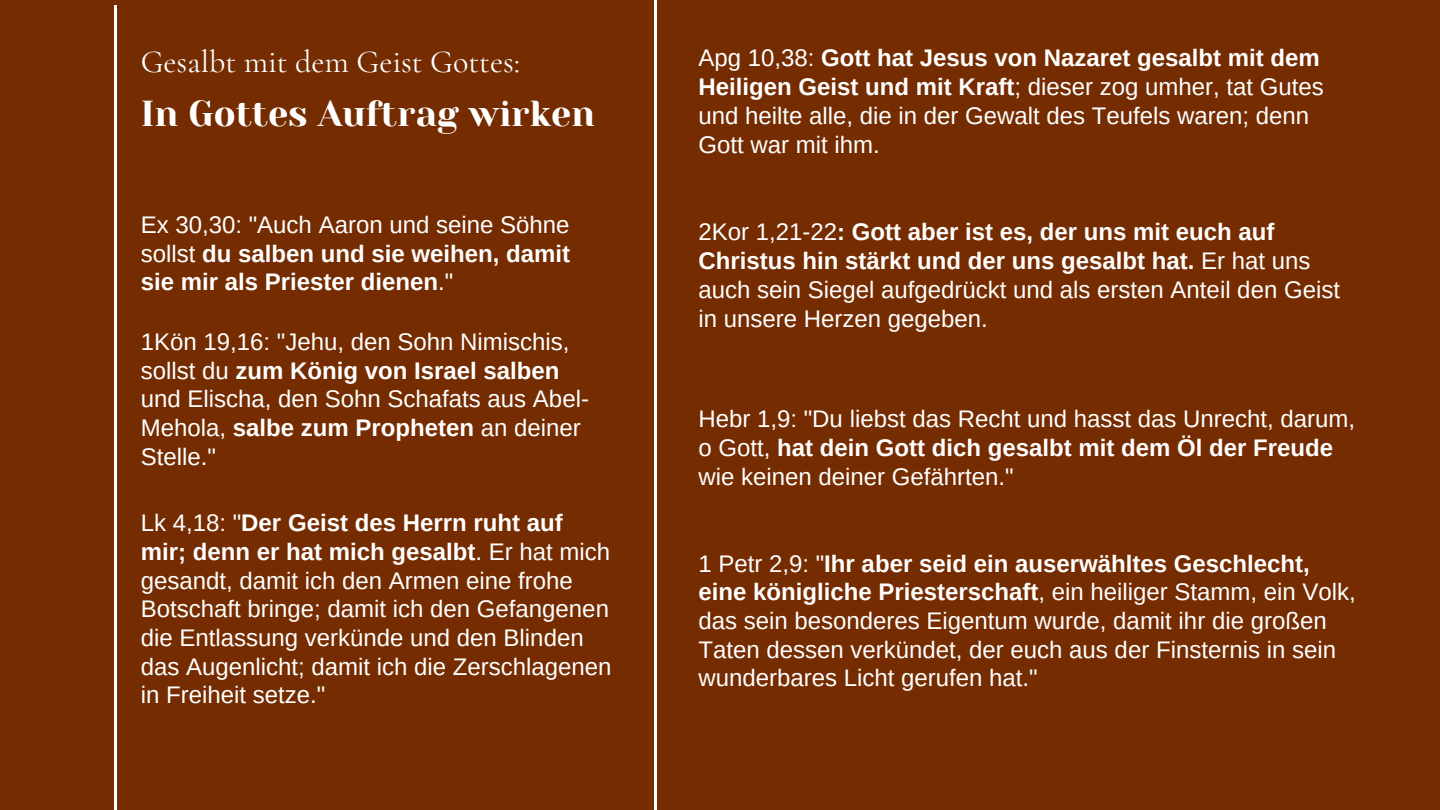
<style>
.page{position:relative;width:1440px;height:810px;background:#742c00}
.page>*{position:absolute;margin:0;border:0;box-sizing:border-box;transform-origin:0 0}
.t1{font:36px "Yeseva One";color:#fff}
.t2{font:32px "Cormorant Garamond";color:#fff}
.t3{font:24px/28.7px "Arimo";color:#fff}
.t4{font:700 24px/28.4px "Arimo";color:#fff;text-align:justify}
.s1{font-weight:700}
.s2{font-weight:400}
</style>
<div class="page">
<hr style="left:115px;top:5px;width:2px;height:805px;background:#fff">
<hr style="left:655px;top:0;width:2px;height:810px;background:#fff">
<h2 class="t2" style="left:141px;top:42px;width:381px">Gesalbt mit dem Geist Gottes:</h2>
<p class="t3" style="left:698px;top:44px;width:627px">Apg 10,38: <span class="s1">Gott hat Jesus von Nazaret gesalbt mit dem Heiligen Geist und mit Kraft</span>; dieser zog umher, tat Gutes und heilte alle, die in der Gewalt des Teufels waren; denn Gott war mit ihm.</p>
<h1 class="t1" style="left:141px;top:87px;width:456px">In Gottes Auftrag wirken</h1>
<p class="t4" style="left:141px;top:211px;width:431px"><span class="s2">Ex 30,30: "Auch Aaron und seine Söhne sollst</span> du salben und sie weihen, damit sie mir als Priester dienen<span class="s2">."</span></p>
<p class="t3" style="left:698px;top:218px;width:643px">2Kor 1,21-22<span class="s1">: Gott aber ist es, der uns mit euch auf Christus hin stärkt und der uns gesalbt hat.</span> Er hat uns auch sein Siegel aufgedrückt und als ersten Anteil den Geist in unsere Herzen gegeben.</p>
<p class="t3" style="left:141px;top:327px;width:450px">1Kön 19,16: "Jehu, den Sohn Nimischis, sollst du <span class="s1">zum König von Israel salben </span>und Elischa, den Sohn Schafats aus Abel-<br>Mehola, <span class="s1">salbe zum Propheten</span> an deiner<br>Stelle."</p>
<p class="t3" style="left:698px;top:405px;width:658px">Hebr 1,9: "Du liebst das Recht und hasst das Unrecht, darum, o Gott, <span class="s1">hat dein Gott dich gesalbt mit dem Öl der Freude </span>wie keinen deiner Gefährten."</p>
<p class="t3" style="left:141px;top:509px;width:472px">Lk 4,18: "<span class="s1">Der Geist des Herrn ruht auf mir; denn er hat mich gesalbt</span>. Er hat mich gesandt, damit ich den Armen eine frohe Botschaft bringe; damit ich den Gefangenen die Entlassung verkünde und den Blinden das Augenlicht; damit ich die Zerschlagenen in Freiheit setze."</p>
<p class="t3" style="left:698px;top:549px;width:659px">1 Petr 2,9: "<span class="s1">Ihr aber seid ein auserwähltes Geschlecht, eine königliche Priesterschaft</span>, ein heiliger Stamm, ein Volk, das sein besonderes Eigentum wurde, damit ihr die großen Taten dessen verkündet, der euch aus der Finsternis in sein wunderbares Licht gerufen hat."</p>
</div>
